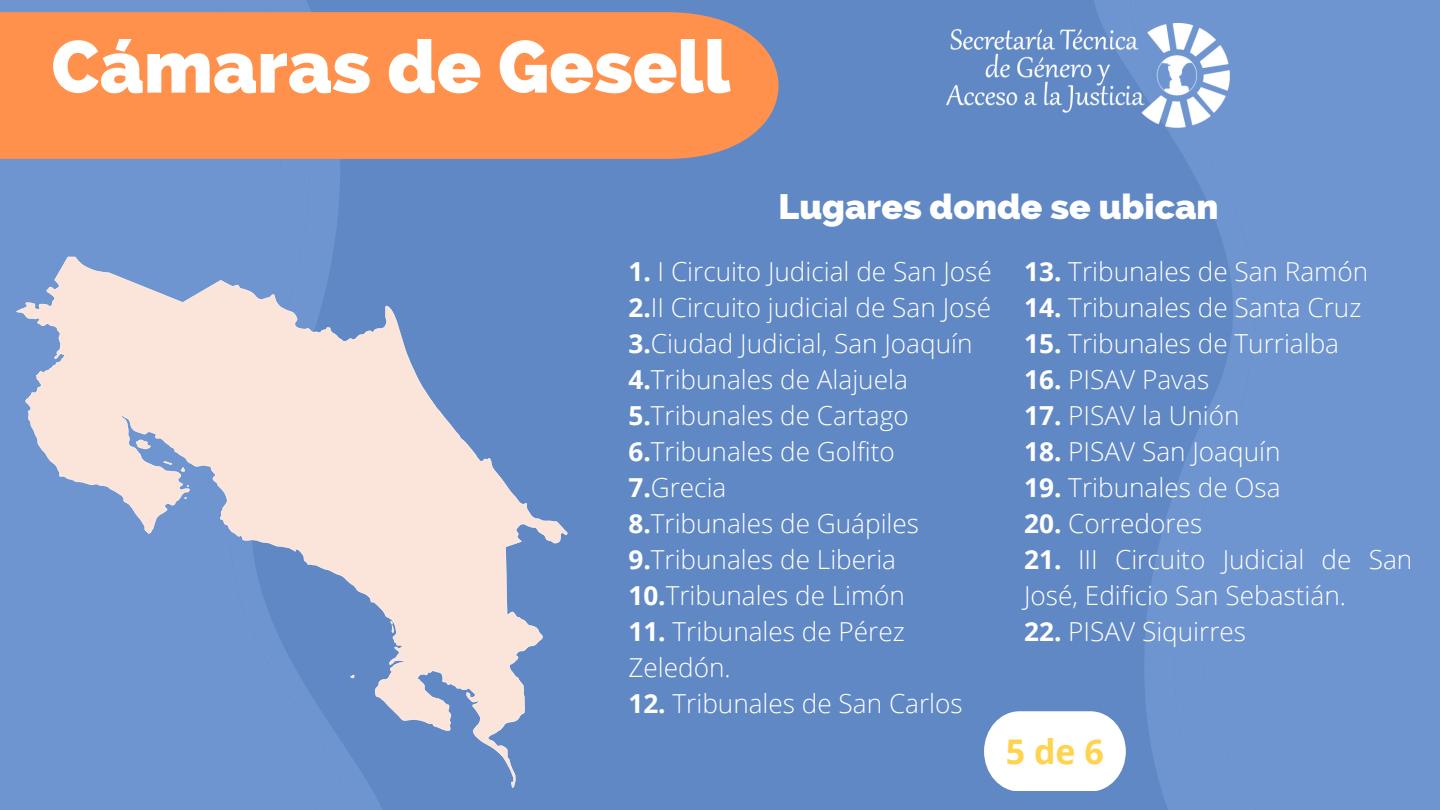
<style>
.page{position:relative;width:1440px;height:810px;background:#6088c4}
.page>*{position:absolute;margin:0;border:0;box-sizing:border-box;transform-origin:0 0}
.t1{font:800 73.4px "Raleway";color:#fff}
.t2{font:800 35.4px "Raleway";color:#fff}
.t3{font:700 34px "Open Sans";color:#ffd34d}
.t4{font:300 26.2px/36px "Open Sans";color:#fff}
.s1{font-weight:700}
</style>
<div class="page">
<svg style="left:1117px;top:0;width:40px;height:770px"></svg>
<div style="left:1157px;top:0;width:283px;height:810px;background:linear-gradient(to right,#6991cb,#7097d0)"></div>
<img style="left:947px;top:23px;width:282px;height:105px">
<svg style="left:327px;top:159px;width:40px;height:651px"></svg>
<div style="left:0;top:0;width:327px;height:810px;background:#6e95cf"></div>
<div style="left:0;top:12px;width:779px;height:147px;background:#ff914d"></div>
<svg style="left:16px;top:257px;width:551px;height:531px"></svg>
<svg style="left:984px;top:711px;width:142px;height:80px;background:#edf1f8"></svg>
<h1 class="t1" style="left:51px;top:24px;width:681px">Cámaras de Gesell</h1>
<h2 class="t2" style="left:779px;top:186px;width:441px">Lugares donde se ubican</h2>
<p class="t4" style="left:628px;top:253px;width:365px"><span class="s1">1.</span> I Circuito Judicial de San José<br><span class="s1">2.</span>II Circuito judicial de San José<br><span class="s1">3.</span>Ciudad Judicial, San Joaquín<br><span class="s1">4.</span>Tribunales de Alajuela<br><span class="s1">5.</span>Tribunales de Cartago<br><span class="s1">6.</span>Tribunales de Golfito<br><span class="s1">7.</span>Grecia<br><span class="s1">8.</span>Tribunales de Guápiles<br><span class="s1">9.</span>Tribunales de Liberia<br><span class="s1">10.</span>Tribunales de Limón</p>
<p class="t4" style="left:628px;top:613px;width:278px"><span class="s1">11.</span> Tribunales de Pérez<br>Zeledón.</p>
<p class="t4" style="left:628px;top:685px;width:336px"><span class="s1">12.</span> Tribunales de San Carlos</p>
<p class="t4" style="left:1024px;top:253px;width:346px"><span class="s1">13.</span> Tribunales de San Ramón</p>
<p class="t4" style="left:1024px;top:289px;width:339px"><span class="s1">14.</span> Tribunales de Santa Cruz</p>
<p class="t4" style="left:1024px;top:325px;width:317px"><span class="s1">15.</span> Tribunales de Turrialba</p>
<p class="t4" style="left:1024px;top:361px;width:187px"><span class="s1">16.</span> PISAV Pavas</p>
<p class="t4" style="left:1024px;top:397px;width:217px"><span class="s1">17.</span> PISAV la Unión</p>
<p class="t4" style="left:1024px;top:433px;width:258px"><span class="s1">18.</span> PISAV San Joaquín</p>
<p class="t4" style="left:1024px;top:469px;width:258px"><span class="s1">19.</span> Tribunales de Osa</p>
<p class="t4" style="left:1024px;top:505px;width:180px"><span class="s1">20.</span> Corredores</p>
<p class="t4" style="left:1024px;top:541px;width:390px"><span class="s1">21.</span> III Circuito Judicial de San<br>José, Edificio San Sebastián.</p>
<p class="t4" style="left:1024px;top:613px;width:223px"><span class="s1">22.</span> PISAV Siquirres</p>
<p class="t3" style="left:1006px;top:727px;width:100px">5de6</p>
</div>
